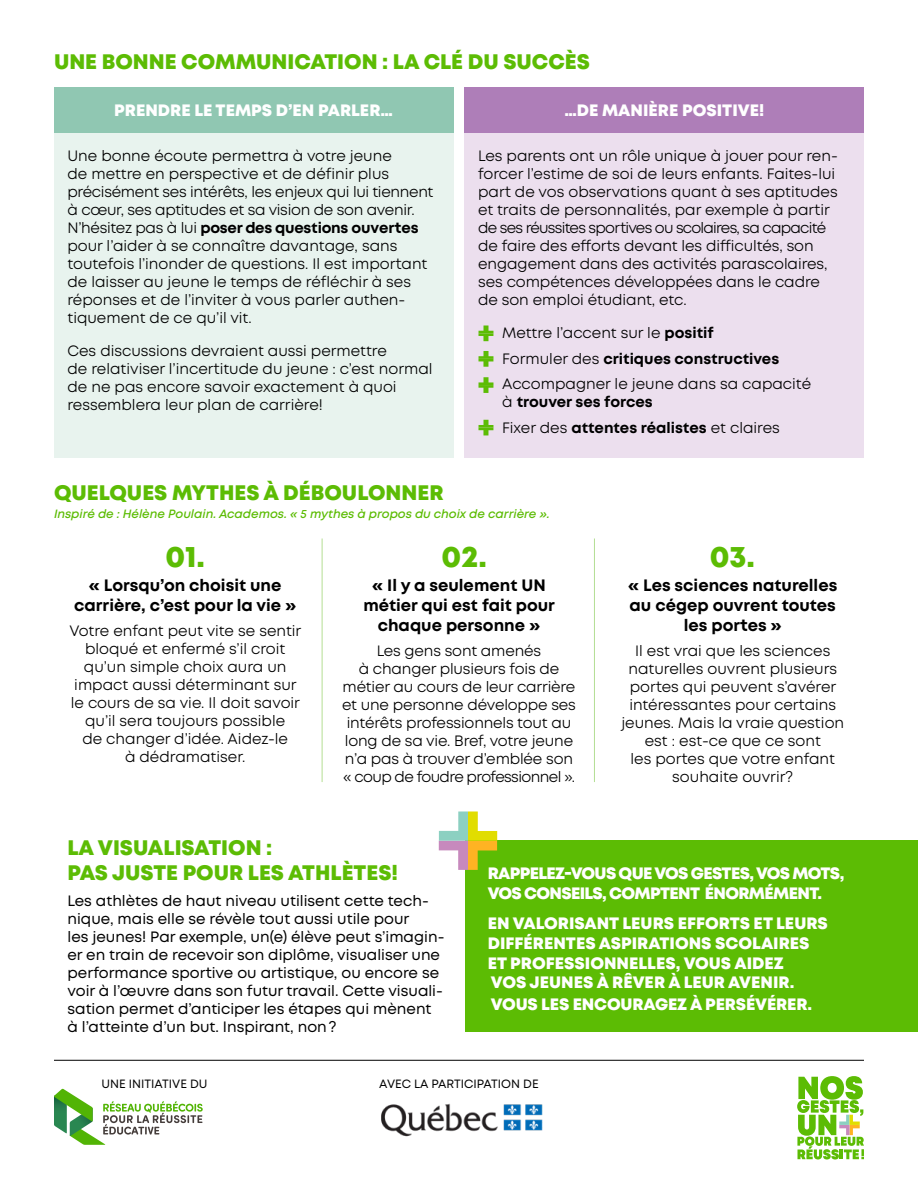
<style>
.page{position:relative;width:918px;height:1188px;background:#fff}
.page>*{position:absolute;margin:0;border:0;box-sizing:border-box;transform-origin:0 0}
.t1{font:800 30px "Mont";color:#5cbc04}
.t2{font:800 21px/25.2px "Mont";color:#5cbc04}
.t3{font:800 16.5px/19.8px "Mont";color:#fff}
.t4{font:700 16.5px/19.8px "Mont";color:#000;text-align:center}
.t5{font:800 16.5px/19.8px "Mont";letter-spacing:-.04em;color:#fff}
.t6{font:15px/18px "Mont";color:#000}
.t7{font:15px/18px "Mont";color:#000}
.t8{font:700 15px/25.5px "Mont";color:#000}
.t9{font:italic 600 12px "Mont";color:#5cbc04}
.t10{font:12px "Mont";color:#000}
.s1{font-weight:700}
.s2{font-weight:400}
</style>
<div class="page">
<div style="left:465px;top:840px;width:453px;height:192px;background:#5cbc04"></div>
<div style="left:54px;top:132px;width:399px;height:326px;background:#e8f3ee"></div>
<div style="left:465px;top:132px;width:399px;height:326px;background:#ecdfee"></div>
<div style="left:54px;top:87px;width:399px;height:45px;background:#90c7b2"></div>
<div style="left:465px;top:87px;width:399px;height:45px;background:#ae7eb8"></div>
<svg style="left:478px;top:325px;width:15px;height:16px"></svg>
<svg style="left:478px;top:351px;width:15px;height:16px"></svg>
<svg style="left:478px;top:377px;width:15px;height:16px"></svg>
<svg style="left:478px;top:420px;width:15px;height:15px"></svg>
<svg style="left:439px;top:811px;width:58px;height:59px"></svg>
<hr style="left:322px;top:538px;width:1px;height:244px;background:#b4de93">
<hr style="left:54px;top:1060px;width:810px;height:1px;background:#000">
<hr style="left:594px;top:538px;width:1px;height:244px;background:#b4de93">
<svg style="left:797px;top:1076px;width:67px;height:83px"></svg>
<img style="left:381px;top:1103px;width:162px;height:34px">
<svg style="left:54px;top:1089px;width:149px;height:56px"></svg>
<h2 class="t2" style="left:54px;top:50px;width:537px">UNE BONNE COMMUNICATION : LA CLÉ DU SUCCÈS</h2>
<p class="t3" style="left:114px;top:100px;width:280px">PRENDRE LE TEMPS D’EN PARLER…</p>
<p class="t6" style="left:68px;top:147px;width:367px">Une bonne écoute permettra à votre jeune<br>de mettre en perspective et de définir plus précisément ses intérêts, les enjeux qui lui tiennent à cœur, ses aptitudes et sa vision de son avenir.<br>N’hésitez pas à lui <span class="s1">poser des questions ouvertes </span>pour l’aider à se connaître davantage, sans toutefois l’inonder de questions. Il est important de laisser au jeune le temps de réfléchir à ses réponses et de l’inviter à vous parler authen&shy;tiquement de ce qu’il vit.</p>
<p class="t6" style="left:68px;top:342px;width:367px">Ces discussions devraient aussi permettre<br>de relativiser l’incertitude du jeune : c’est normal de ne pas encore savoir exactement à quoi ressemblera leur plan de carrière!</p>
<p class="t3" style="left:564px;top:100px;width:201px">…DE MANIÈRE POSITIVE!</p>
<p class="t6" style="left:478px;top:147px;width:361px">Les parents ont un rôle unique à jouer pour ren&shy;forcer l’estime de soi de leurs enfants. Faites-lui part de vos observations quant à ses aptitudes et traits de personnalités, par exemple à partir de ses réussites sportives ou scolaires, sa capacité de faire des efforts devant les difficultés, son engagement dans des activités parascolaires, ses compétences développées dans le cadre de son emploi étudiant, etc.</p>
<p class="t6" style="left:502px;top:320px;width:311px;line-height:25.5px">Mettre l’accent sur le <span class="s1">positif<br></span>Formuler des <span class="s1">critiques constructives<br></span>Accompagner le jeune dans sa capacité</p>
<p class="t8" style="left:502px;top:389px;width:279px"><span class="s2">à</span> trouver ses forces<br><span class="s2">Fixer des</span> attentes réalistes <span class="s2">et claires</span></p>
<h2 class="t2" style="left:54px;top:480px;width:391px">QUELQUES MYTHES À DÉBOULONNER</h2>
<p class="t9" style="left:54px;top:506px;width:497px">Inspiré de : Hélène Poulain. Academos. « 5 mythes à propos du choix de carrière ».</p>
<h1 class="t1" style="left:166px;top:537px;width:41px">01.</h1>
<h1 class="t1" style="left:442px;top:537px;width:47px">02.</h1>
<h1 class="t1" style="left:710px;top:537px;width:47px">03.</h1>
<p class="t4" style="left:74px;top:575px;width:224px">« Lorsqu’on choisit une carrière, c’est pour la vie »</p>
<p class="t6" style="left:69px;top:622px;width:233px;text-align:center">Votre enfant peut vite se sentir bloqué et enfermé s’il croit qu’un simple choix aura un impact aussi déterminant sur le cours de sa vie. Il doit savoir qu’il sera toujours possible<br>de changer d’idée. Aidez-le<br>à dédramatiser.</p>
<p class="t4" style="left:363px;top:575px;width:193px">« Il y a seulement UN métier qui est fait pour chaque personne »</p>
<p class="t6" style="left:342px;top:642px;width:235px;text-align:center">Les gens sont amenés<br>à changer plusieurs fois de métier au cours de leur carrière et une personne développe ses intérêts professionnels tout au long de sa vie. Bref, votre jeune n’a pas à trouver d’emblée son « coup de foudre professionnel ».</p>
<p class="t4" style="left:628px;top:575px;width:211px">« Les sciences naturelles au cégep ouvrent toutes les portes »</p>
<p class="t6" style="left:621px;top:642px;width:224px;text-align:center">Il est vrai que les sciences naturelles ouvrent plusieurs portes qui peuvent s’avérer intéressantes pour certains jeunes. Mais la vraie question est : est-ce que ce sont<br>les portes que votre enfant souhaite ouvrir?</p>
<h2 class="t2" style="left:68px;top:835px;width:332px">LA VISUALISATION :<br>PAS JUSTE POUR LES ATHLÈTES!</h2>
<p class="t7" style="left:68px;top:892px;width:379px">Les athlètes de haut niveau utilisent cette tech&shy;nique, mais elle se révèle tout aussi utile pour<br>les jeunes! Par exemple, un(e) élève peut s’imagin&shy;er en train de recevoir son diplôme, visualiser une performance sportive ou artistique, ou encore se voir à l’œuvre dans son futur travail. Cette visuali&shy;sation permet d’anticiper les étapes qui mènent à l’atteinte d’un but. Inspirant, non?</p>
<p class="t5" style="left:488px;top:864px;width:358px">RAPPELEZ-VOUS QUE VOS GESTES, VOS MOTS,<br>VOS CONSEILS, COMPTENT ÉNORMÉMENT.</p>
<p class="t3" style="left:488px;top:914px;width:342px">EN VALORISANT LEURS EFFORTS ET LEURS DIFFÉRENTES ASPIRATIONS SCOLAIRES ET PROFESSIONNELLES, VOUS AIDEZ<br>VOS JEUNES À RÊVER À LEUR AVENIR.</p>
<p class="t3" style="left:491px;top:995px;width:323px">VOUS LES ENCOURAGEZ À PERSÉVÉRER.</p>
<p class="t10" style="left:101px;top:1076px;width:108px">UNE INITIATIVE DU</p>
<p class="t10" style="left:379px;top:1076px;width:161px">AVEC LA PARTICIPATION DE</p>
</div>
